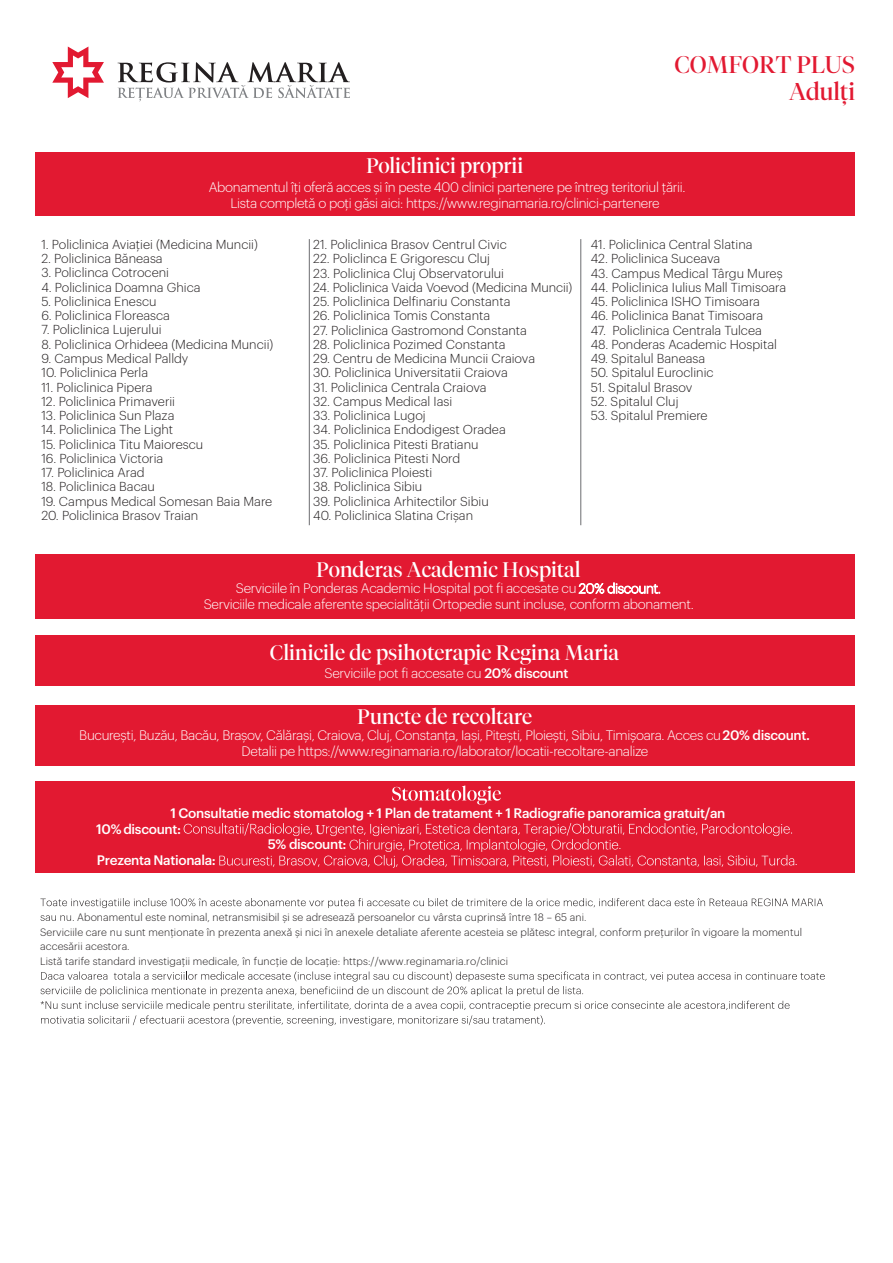
<style>
.page{position:relative;width:893px;height:1263px;background:#fff}
.page>*{position:absolute;margin:0;border:0;box-sizing:border-box;transform-origin:0 0}
.t1{font:24px/27px "Tiempos Fine";color:#e21931;text-align:right}
.t2{font:21px "Tiempos Fine";color:#fff}
.t3{font:300 13.5px/16.2px "Graphik";letter-spacing:-.025em;color:#fff;text-align:center}
.t4{font:500 13.5px/15.9px "Graphik";letter-spacing:-.025em;color:#fff}
.t5{font:13.5px "Minion Pro";color:#fff}
.t6{font:300 12.75px "Graphik";color:#231f20}
.t7{font:300 10.5px/14.7px "Graphik";letter-spacing:.01em;color:#231f20}
.s1{font-weight:500}
</style>
<div class="page">
<svg style="left:52px;top:47px;width:52px;height:51px"></svg>
<svg style="left:118px;top:62px;width:232px;height:40px"></svg>
<div style="left:35px;top:152px;width:819px;height:64px;background:#e21931"></div>
<svg style="left:40px;top:898px;width:783px;height:10px"></svg>
<svg style="left:41px;top:915px;width:33px;height:6px"></svg>
<svg style="left:41px;top:971px;width:784px;height:54px"></svg>
<div style="left:35px;top:554px;width:819px;height:65px;background:#e21931"></div>
<svg style="left:578px;top:582px;width:82px;height:12px"></svg>
<div style="left:35px;top:705px;width:819px;height:60px;background:#e21931"></div>
<div style="left:35px;top:782px;width:819px;height:91px;background:#e21931"></div>
<svg style="left:184px;top:823px;width:610px;height:45px"></svg>
<svg style="left:392px;top:785px;width:109px;height:20px"></svg>
<hr style="left:309px;top:239px;width:1px;height:286px;background:#6c6d70">
<hr style="left:580px;top:239px;width:1px;height:286px;background:#6c6d70">
<div style="left:35px;top:635px;width:819px;height:51px;background:#e21931"></div>
<h1 class="t1" style="left:674px;top:51px;width:182px">COMFORT PLUS<br>Adulți</h1>
<h2 class="t2" style="left:366px;top:153px;width:159px">Policlinici proprii</h2>
<p class="t3" style="left:209px;top:178px;width:478px">Abonamentul îți oferă acces și în peste 400 clinici partenere pe întreg teritoriul țării.<br>Lista completă o poți găsi aici: https://www.reginamaria.ro/clinici-partenere</p>
<p class="t6" style="left:41px;top:235px;width:218px">1. Policlinica Aviației (Medicina Muncii)</p>
<p class="t6" style="left:41px;top:249px;width:123px">2. Policlinica Băneasa</p>
<p class="t6" style="left:41px;top:264px;width:129px">3. Policlinca Cotroceni</p>
<p class="t6" style="left:41px;top:278px;width:161px">4. Policlinica Doamna Ghica</p>
<p class="t6" style="left:41px;top:292px;width:117px">5. Policlinica Enescu</p>
<p class="t6" style="left:41px;top:306px;width:130px">6. Policlinica Floreasca</p>
<p class="t6" style="left:41px;top:321px;width:122px">7. Policlinica Lujerului</p>
<p class="t6" style="left:41px;top:335px;width:233px">8. Policlinica Orhideea (Medicina Muncii)</p>
<p class="t6" style="left:41px;top:349px;width:149px">9. Campus Medical Palldy</p>
<p class="t6" style="left:41px;top:363px;width:108px">10. Policlinica Perla</p>
<p class="t6" style="left:41px;top:378px;width:113px">11. Policlinica Pipera</p>
<p class="t6" style="left:41px;top:392px;width:135px">12. Policlinica Primaverii</p>
<p class="t6" style="left:41px;top:406px;width:135px">13. Policlinica Sun Plaza</p>
<p class="t6" style="left:41px;top:420px;width:133px">14. Policlinica The Light</p>
<p class="t6" style="left:41px;top:435px;width:163px">15. Policlinica Titu Maiorescu</p>
<p class="t6" style="left:41px;top:449px;width:123px">16. Policlinica Victoria</p>
<p class="t6" style="left:41px;top:463px;width:105px">17. Policlinica Arad</p>
<p class="t6" style="left:41px;top:477px;width:115px">18. Policlinica Bacau</p>
<p class="t6" style="left:41px;top:492px;width:232px">19. Campus Medical Somesan Baia Mare</p>
<p class="t6" style="left:41px;top:506px;width:158px">20. Policlinica Brasov Traian</p>
<p class="t6" style="left:313px;top:235px;width:195px">21. Policlinica Brasov Centrul Civic</p>
<p class="t6" style="left:313px;top:249px;width:178px">22. Policlinca E Grigorescu Cluj</p>
<p class="t6" style="left:313px;top:264px;width:192px">23. Policlinica Cluj Observatorului</p>
<p class="t6" style="left:313px;top:278px;width:260px">24. Policlinica Vaida Voevod (Medicina Muncii)</p>
<p class="t6" style="left:313px;top:292px;width:199px">25. Policlinica Delfinariu Constanta</p>
<p class="t6" style="left:313px;top:306px;width:178px">26. Policlinica Tomis Constanta</p>
<p class="t6" style="left:313px;top:321px;width:215px">27. Policlinica Gastromond Constanta</p>
<p class="t6" style="left:313px;top:335px;width:194px">28. Policlinica Pozimed Constanta</p>
<p class="t6" style="left:313px;top:349px;width:223px">29. Centru de Medicina Muncii Craiova</p>
<p class="t6" style="left:313px;top:363px;width:196px">30. Policlinica Universitatii Craiova</p>
<p class="t6" style="left:313px;top:378px;width:175px">31. Policlinica Centrala Craiova</p>
<p class="t6" style="left:313px;top:392px;width:141px">32. Campus Medical Iasi</p>
<p class="t6" style="left:313px;top:406px;width:114px">33. Policlinica Lugoj</p>
<p class="t6" style="left:313px;top:420px;width:194px">34. Policlinica Endodigest Oradea</p>
<p class="t6" style="left:313px;top:435px;width:167px">35. Policlinica Pitesti Bratianu</p>
<p class="t6" style="left:313px;top:449px;width:149px">36. Policlinica Pitesti Nord</p>
<p class="t6" style="left:313px;top:463px;width:120px">37. Policlinica Ploiesti</p>
<p class="t6" style="left:313px;top:477px;width:111px">38. Policlinica Sibiu</p>
<p class="t6" style="left:313px;top:492px;width:177px">39. Policlinica Arhitectilor Sibiu</p>
<p class="t6" style="left:313px;top:506px;width:161px">40. Policlinica Slatina Crișan</p>
<p class="t6" style="left:591px;top:235px;width:163px">41. Policlinica Central Slatina</p>
<p class="t6" style="left:591px;top:249px;width:131px">42. Policlinica Suceava</p>
<p class="t6" style="left:591px;top:264px;width:193px">43. Campus Medical Târgu Mureș</p>
<p class="t6" style="left:591px;top:278px;width:197px">44. Policlinica Iulius Mall Timisoara</p>
<p class="t6" style="left:591px;top:292px;width:171px">45. Policlinica ISHO Timisoara</p>
<p class="t6" style="left:591px;top:306px;width:174px">46. Policlinica Banat Timisoara</p>
<p class="t6" style="left:591px;top:321px;width:173px">47. Policlinica Centrala Tulcea</p>
<p class="t6" style="left:591px;top:335px;width:188px">48. Ponderas Academic Hospital</p>
<p class="t6" style="left:591px;top:349px;width:116px">49. Spitalul Baneasa</p>
<p class="t6" style="left:591px;top:363px;width:124px">50. Spitalul Euroclinic</p>
<p class="t6" style="left:591px;top:378px;width:103px">51. Spitalul Brasov</p>
<p class="t6" style="left:591px;top:392px;width:89px">52. Spitalul Cluj</p>
<p class="t6" style="left:591px;top:406px;width:118px">53. Spitalul Premiere</p>
<h2 class="t2" style="left:316px;top:557px;width:266px">Ponderas Academic Hospital</h2>
<p class="t3" style="left:204px;top:579px;width:491px;text-align:left;text-indent:32px">Serviciile în Ponderas Academic Hospital pot fi accesate cu<br>Serviciile medicale aferente specialității Ortopedie sunt incluse, conform abonament.</p>
<h2 class="t2" style="left:270px;top:640px;width:351px">Clinicile de psihoterapie Regina Maria</h2>
<p class="t3" style="left:325px;top:664px;width:245px">Serviciile pot fi accesate cu <span class="s1">20% discount</span></p>
<h2 class="t2" style="left:357px;top:704px;width:176px">Puncte de recoltare</h2>
<p class="t3" style="left:79px;top:726px;width:732px">București, Buzău, Bacău, Brașov, Călărași, Craiova, Cluj, Constanța, Iași, Pitești, Ploiești, Sibiu, Timișoara. Acces cu<span class="s1">20% discount.<br></span>Detalii pe https://www.reginamaria.ro/laborator/locatii-recoltare-analize</p>
<p class="t4" style="left:96px;top:803px;width:631px;text-indent:74px">1 Consultatie medic stomatolog + 1 Plan de tratament + 1 Radiografie panoramica gratuit/an<br>10% discount:</p>
<p class="t5" style="left:316px;top:820px;width:11px">U</p>
<p class="t5" style="left:400px;top:820px;width:7px">z</p>
<p class="t4" style="left:268px;top:835px;width:80px">5% discount:</p>
<p class="t3" style="left:618px;top:835px;width:5px">.</p>
<p class="t4" style="left:97px;top:851px;width:121px">Prezenta Nationala:</p>
<p class="t3" style="left:795px;top:851px;width:5px">.</p>
<p class="t7" style="left:40px;top:909px;width:764px;text-indent:37px">Abonamentul este nominal, netransmisibil și se adresează persoanelor cu vârsta cuprinsă între 18 – 65 ani.<br>Serviciile care nu sunt menționate în prezenta anexă și nici în anexele detaliate aferente acesteia se plătesc integral, conform prețurilor în vigoare la momentul accesării acestora.<br>Listă tarife standard investigații medicale, în funcție de locație: https://www.reginamaria.ro/clinici</p>
</div>
